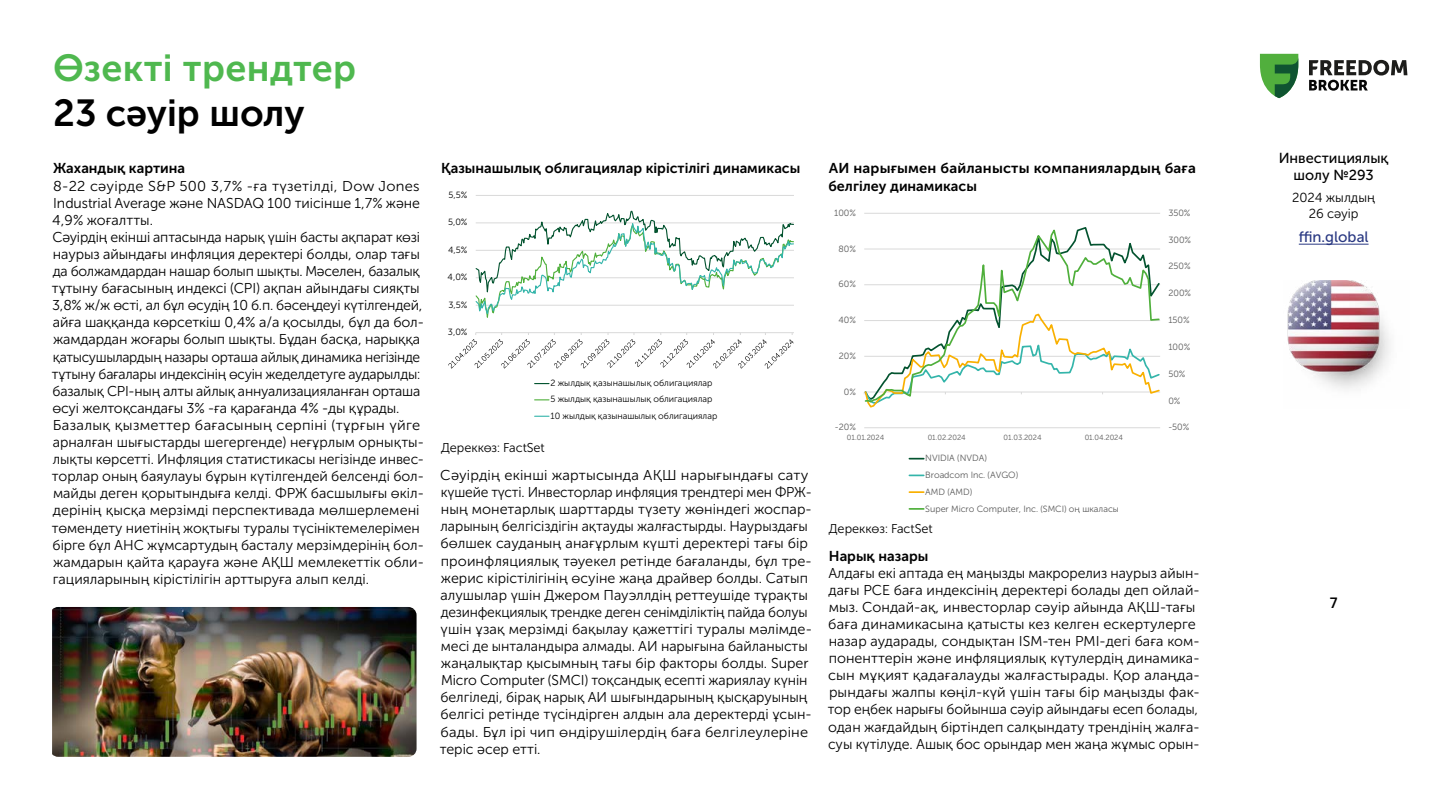
<style>
.page{position:relative;width:1440px;height:810px;background:#fff}
.page>*{position:absolute;margin:0;border:0;box-sizing:border-box;transform-origin:0 0}
.t1{font:37.5px "Museo Sans Cyrl 700";letter-spacing:.01em;color:#4fb84f}
.t2{font:37.5px "Museo Sans Cyrl 700";color:#000}
.t3{font:15px "Museo Sans Cyrl 500";color:#293882}
.t4{font:14.48px/17.4px "Museo Sans Cyrl 500";color:#000;text-align:center}
.t5{font:500 14.48px "Good Pro";color:#000}
.t6{font:14.25px/17.1px "Museo Sans Cyrl 300";letter-spacing:-.005em;color:#000}
.t7{font:14.25px/17.1px "Museo Sans Cyrl 700";color:#000}
.t8{font:13.05px/15.7px "Museo Sans Cyrl 300";color:#000;text-align:center}
.t9{font:12.75px "Museo Sans Cyrl 300";color:#000}
.t10{font:9px/16.7px "Museo Sans Cyrl 300";color:#595959}
.t11{font:9px/16.4px "Museo Sans Cyrl 300";color:#000}
.t12{font:7.5px "Museo Sans Cyrl 300";color:#595959}
</style>
<div class="page">
<hr style="left:1299px;top:244px;width:70px;height:1px;background:#293882">
<svg style="left:1260px;top:54px;width:38px;height:44px"></svg>
<svg style="left:1309px;top:60px;width:98px;height:31px"></svg>
<img style="left:1287px;top:281px;width:103px;height:108px">
<hr style="left:476px;top:195px;width:318px;height:1px;background:#d9d9d9">
<hr style="left:476px;top:332px;width:318px;height:1px;background:#d9d9d9">
<svg style="left:476px;top:210px;width:318px;height:108px"></svg>
<svg style="left:448px;top:333px;width:346px;height:36px"></svg>
<svg style="left:535px;top:383px;width:14px;height:1px"></svg>
<svg style="left:535px;top:399px;width:14px;height:1px"></svg>
<svg style="left:535px;top:416px;width:14px;height:1px"></svg>
<hr style="left:864px;top:427px;width:296px;height:1px;background:#d9d9d9">
<hr style="left:864px;top:213px;width:296px;height:1px;background:#d9d9d9">
<svg style="left:864px;top:227px;width:296px;height:177px"></svg>
<svg style="left:909px;top:458px;width:15px;height:2px"></svg>
<svg style="left:909px;top:475px;width:15px;height:1px"></svg>
<svg style="left:909px;top:491px;width:15px;height:2px"></svg>
<svg style="left:909px;top:508px;width:15px;height:2px"></svg>
<img style="left:52px;top:607px;width:365px;height:150px">
<h1 class="t1" style="left:53px;top:47px;width:305px">Өзекті трендтер</h1>
<h1 class="t2" style="left:53px;top:92px;width:253px">23 сәуір шолу</h1>
<p class="t7" style="left:53px;top:160px;width:134px">Жахандық картина</p>
<p class="t6" style="left:52px;top:177px;width:373px">8-22 сәуірде S&amp;P 500 3,7% -ға түзетілді, Dow Jones Industrial Average және NASDAQ 100 тиісінше 1,7% және 4,9% жоғалтты.<br>Сәуірдің екінші аптасында нарық үшін басты ақпарат көзі наурыз айындағы инфляция деректері болды, олар тағы да болжамдардан нашар болып шықты. Мәселен, базалық тұтыну бағасының индексі (CPI) ақпан айындағы сияқты 3,8% ж/ж өсті, ал бұл өсудің 10 б.п. бәсеңдеуі күтілгендей, айға шаққанда көрсеткіш 0,4% а/а қосылды, бұл да бол&shy;жамдардан жоғары болып шықты. Бұдан басқа, нарыққа қатысушылардың назары орташа айлық динамика негізінде тұтыну бағалары индексінің өсуін жеделдетуге аударылды: базалық CPI-ның алты айлық аннуализацияланған орташа өсуі желтоқсандағы 3% -ға қарағанда 4% -ды құрады.<br>Базалық қызметтер бағасының серпіні (тұрғын үйге арналған шығыстарды шегергенде) неғұрлым орнықты&shy;лықты көрсетті. Инфляция статистикасы негізінде инвес&shy;торлар оның баяулауы бұрын күтілгендей белсенді бол&shy;майды деген қорытындыға келді. ФРЖ басшылығы өкіл&shy;дерінің қысқа мерзімді перспективада мөлшерлемені төмендету ниетінің жоқтығы туралы түсініктемелерімен бірге бұл АНС жұмсартудың басталу мерзімдерінің бол&shy;жамдарын қайта қарауға және АҚШ мемлекеттік обли&shy;гацияларының кірістілігін арттыруға алып келді.</p>
<p class="t7" style="left:441px;top:160px;width:361px">Қазынашылық облигациялар кірістілігі динамикасы</p>
<p class="t11" style="left:449px;top:187px;width:20px">5,5%</p>
<p class="t11" style="left:448px;top:214px;width:21px">5,0%</p>
<p class="t11" style="left:448px;top:242px;width:21px">4,5%</p>
<p class="t11" style="left:448px;top:269px;width:21px">4,0%</p>
<p class="t11" style="left:449px;top:297px;width:20px">3,5%</p>
<p class="t11" style="left:448px;top:324px;width:21px">3,0%</p>
<p class="t11" style="left:551px;top:375px;width:168px">2 жылдық қазынашылық облигациялар<br>5 жылдық қазынашылық облигациялар<br>10 жылдық қазынашылық облигациялар</p>
<p class="t9" style="left:441px;top:441px;width:105px">Дереккөз: FactSet</p>
<p class="t6" style="left:440px;top:467px;width:374px">Сәуірдің екінші жартысында АҚШ нарығындағы сату күшейе түсті. Инвесторлар инфляция трендтері мен ФРЖ&shy;ның монетарлық шарттарды түзету жөніндегі жоспар&shy;ларының белгісіздігін ақтауды жалғастырды. Наурыздағы бөлшек сауданың анағұрлым күшті деректері тағы бір проинфляциялық тәуекел ретінде бағаланды, бұл тре&shy;жерис кірістілігінің өсуіне жаңа драйвер болды. Сатып алушылар үшін Джером Пауэллдің реттеушіде тұрақты дезинфекциялық трендке деген сенімділіктің пайда болуы үшін ұзақ мерзімді бақылау қажеттігі туралы мәлімде&shy;месі де ынталандыра алмады. АИ нарығына байланысты жаңалықтар қысымның тағы бір факторы болды. Super Micro Computer (SMCI) тоқсандық есепті жариялау күнін белгіледі, бірақ нарық АИ шығындарының қысқаруының белгісі ретінде түсіндірген алдын ала деректерді ұсын&shy;бады. Бұл ірі чип өндірушілердің баға белгілеулеріне теріс әсер етті.</p>
<p class="t7" style="left:828px;top:160px;width:369px">АИ нарығымен байланысты компаниялардың баға белгілеу динамикасы</p>
<p class="t10" style="left:834px;top:204px;width:23px">100%</p>
<p class="t10" style="left:839px;top:240px;width:19px">80%</p>
<p class="t10" style="left:839px;top:276px;width:19px">60%</p>
<p class="t10" style="left:839px;top:312px;width:19px">40%</p>
<p class="t10" style="left:839px;top:347px;width:19px">20%</p>
<p class="t10" style="left:844px;top:383px;width:14px">0%</p>
<p class="t10" style="left:835px;top:419px;width:23px">-20%</p>
<p class="t10" style="left:1168px;top:204px;width:24px">350%</p>
<p class="t10" style="left:1168px;top:231px;width:24px">300%</p>
<p class="t10" style="left:1168px;top:258px;width:24px">250%</p>
<p class="t10" style="left:1168px;top:285px;width:24px">200%</p>
<p class="t10" style="left:1168px;top:312px;width:23px">150%</p>
<p class="t10" style="left:1168px;top:339px;width:23px">100%</p>
<p class="t10" style="left:1168px;top:365px;width:19px">50%</p>
<p class="t10" style="left:1168px;top:392px;width:14px">0%</p>
<p class="t10" style="left:1168px;top:419px;width:22px">-50%</p>
<p class="t12" style="left:847px;top:433px;width:39px">01.01.2024</p>
<p class="t12" style="left:928px;top:433px;width:40px">01.02.2024</p>
<p class="t12" style="left:1004px;top:433px;width:40px">01.03.2024</p>
<p class="t12" style="left:1085px;top:433px;width:40px">01.04.2024</p>
<p class="t10" style="left:925px;top:450px;width:195px">NVIDIA (NVDA)<br>Broadcom Inc. (AVGO)<br>AMD (AMD)<br>Super Micro Computer, Inc. (SMCI) оң шкаласы</p>
<p class="t9" style="left:829px;top:522px;width:105px">Дереккөз: FactSet</p>
<p class="t7" style="left:829px;top:547px;width:101px">Нарық назары</p>
<p class="t6" style="left:828px;top:564px;width:374px">Алдағы екі аптада ең маңызды макрорелиз наурыз айын&shy;дағы PCE баға индексінің деректері болады деп ойлай&shy;мыз. Сондай-ақ, инвесторлар сәуір айында АҚШ-тағы баға динамикасына қатысты кез келген ескертулерге назар аударады, сондықтан ISM-тен PMI-дегі баға ком&shy;поненттерін және инфляциялық күтулердің динамика&shy;сын мұқият қадағалауды жалғастырады. Қор алаңда&shy;рындағы жалпы көңіл-күй үшін тағы бір маңызды фак&shy;тор еңбек нарығы бойынша сәуір айындағы есеп болады, одан жағдайдың біртіндеп салқындату трендінің жалға&shy;суы күтілуде. Ашық бос орындар мен жаңа жұмыс орын-</p>
<p class="t4" style="left:1279px;top:149px;width:111px">Инвестициялық шолу №293</p>
<p class="t8" style="left:1292px;top:190px;width:84px">2024 жылдың<br>26 сәуір</p>
<p class="t3" style="left:1299px;top:229px;width:71px">ffin.global</p>
<p class="t5" style="left:1330px;top:595px;width:9px">7</p>
</div>
